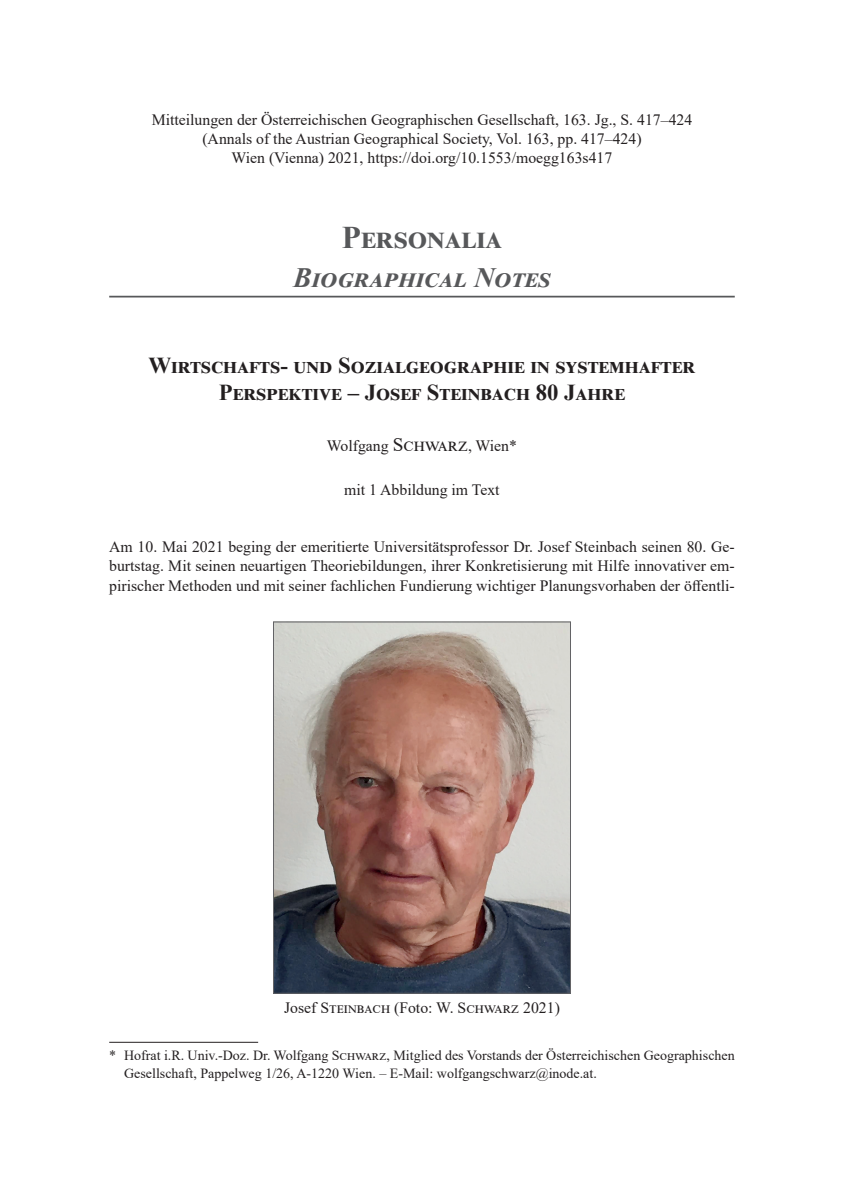
<style>
.page{position:relative;width:844px;height:1191px;background:#fff}
.page>*{position:absolute;margin:0;border:0;box-sizing:border-box;transform-origin:0 0}
.t1{font:700 31.5px "Times New Roman";letter-spacing:.025em;color:#57585a}
.t2{font:italic 700 28px "Times New Roman";color:#57585a}
.t3{font:700 22.75px/27.3px "Times New Roman";letter-spacing:.025em;color:#231f20;text-align:center}
.t4{font:15.75px/18.9px "Times New Roman";color:#231f20;text-align:center}
.t5{font:14px/17.5px "Times New Roman";color:#231f20}
.s1{font-size:19.25px}
</style>
<div class="page">
<hr style="left:109px;top:296px;width:625px;height:1px;background:#57585a">
<hr style="left:109px;top:1041px;width:149px;height:1px;background:#231f20">
<img style="left:275px;top:623px;width:293px;height:368px">
<div style="left:273px;top:621px;width:297px;height:372px;border:1px solid #636366"></div>
<p class="t4" style="left:152px;top:110px;width:542px">Mitteilungen der Österreichischen Geographischen Gesellschaft, 163. Jg., S. 417–424 (Annals of the Austrian Geographical Society, Vol. 163, pp. 417–424)<br>Wien (Vienna) 2021, https://doi.org/10.1553/moegg163s417</p>
<h1 class="t1" style="left:341px;top:214px;width:161px">Personalia</h1>
<h2 class="t2" style="left:293px;top:258px;width:259px">Biographical Notes</h2>
<h3 class="t3" style="left:148px;top:351px;width:545px">Wirtschafts- und Sozialgeographie in systemhafter<br>Perspektive – Josef Steinbach 80 Jahre</h3>
<p class="t4" style="left:327px;top:435px;width:191px">Wolfgang <span class="s1">Schwarz</span>, Wien*</p>
<p class="t4" style="left:344px;top:480px;width:157px">mit 1 Abbildung im Text</p>
<p class="t4" style="left:109px;top:537px;width:627px;text-align:justify">Am 10. Mai 2021 beging der emeritierte Universitätsprofessor Dr. Josef Steinbach seinen 80. Ge&shy;burtstag. Mit seinen neuartigen Theoriebildungen, ihrer Konkretisierung mit Hilfe innovativer em&shy;pirischer Methoden und mit seiner fachlichen Fundierung wichtiger Planungsvorhaben der öffentli-</p>
<p class="t4" style="left:284px;top:997px;width:277px">Josef Steinbach (Foto: W. Schwarz 2021)</p>
<p class="t5" style="left:124px;top:1046px;width:612px;text-indent:-15px">* Hofrat i.R. Univ.-Doz. Dr. Wolfgang Schwarz, Mitglied des Vorstands der Österreichischen Geographischen<br>Gesellschaft, Pappelweg 1/26, A-1220 Wien. – E-Mail: wolfgangschwarz@inode.at.</p>
</div>
